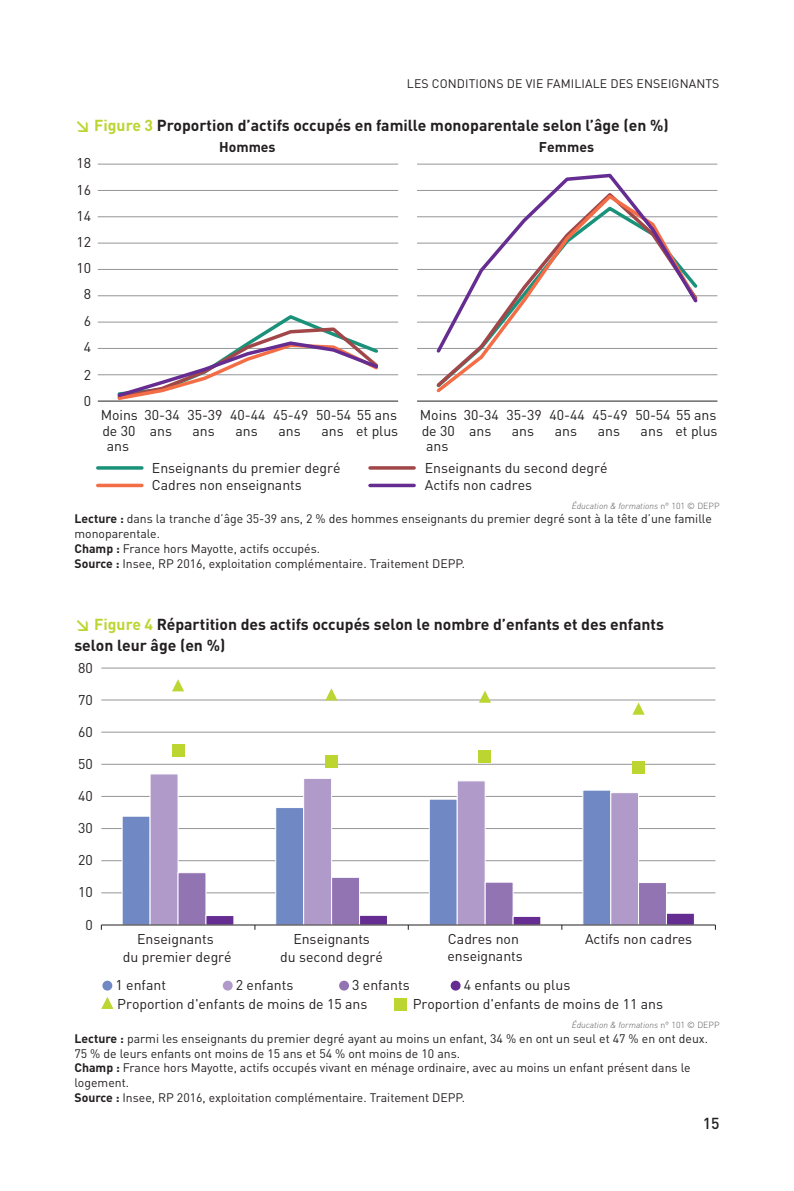
<style>
.page{position:relative;width:794px;height:1191px;background:#fff}
.page>*{position:absolute;margin:0;border:0;box-sizing:border-box;transform-origin:0 0}
.t1{font:700 15.75px/21px "DINOT";color:#231f20}
.t2{font:500 15.75px "DINOT";color:#231f20}
.t3{font:14px/16.1px "DINOT";letter-spacing:-.005em;color:#231f20;text-align:center}
.t4{font:700 14px "DINOT";color:#231f20}
.Titre_courant__droit{font:12.25px/14.7px "DINOT";color:#231f20}
.t5{font:italic 300 8.75px "DINOT";color:#57585a}
.s1{color:#bcd531}
.s2{font-style:normal}
.s3{font-weight:700}
</style>
<div class="page">
<hr style="left:98px;top:164px;width:300px;height:1px;background:#939598">
<hr style="left:98px;top:190px;width:300px;height:1px;background:#939598">
<hr style="left:98px;top:216px;width:300px;height:1px;background:#939598">
<hr style="left:98px;top:243px;width:300px;height:1px;background:#939598">
<hr style="left:98px;top:269px;width:300px;height:1px;background:#939598">
<hr style="left:98px;top:295px;width:300px;height:1px;background:#939598">
<hr style="left:98px;top:322px;width:300px;height:1px;background:#939598">
<hr style="left:98px;top:348px;width:300px;height:1px;background:#939598">
<hr style="left:98px;top:374px;width:300px;height:1px;background:#939598">
<hr style="left:417px;top:164px;width:300px;height:1px;background:#939598">
<hr style="left:417px;top:190px;width:300px;height:1px;background:#939598">
<hr style="left:417px;top:216px;width:300px;height:1px;background:#939598">
<hr style="left:417px;top:243px;width:300px;height:1px;background:#939598">
<hr style="left:417px;top:269px;width:300px;height:1px;background:#939598">
<hr style="left:417px;top:295px;width:300px;height:1px;background:#939598">
<hr style="left:417px;top:322px;width:300px;height:1px;background:#939598">
<hr style="left:417px;top:348px;width:300px;height:1px;background:#939598">
<hr style="left:417px;top:374px;width:300px;height:1px;background:#939598">
<hr style="left:98px;top:401px;width:300px;height:1px;background:#231f20">
<hr style="left:417px;top:401px;width:300px;height:1px;background:#231f20">
<svg style="left:98px;top:466px;width:44px;height:4px"></svg>
<svg style="left:370px;top:466px;width:44px;height:4px"></svg>
<hr style="left:98px;top:484px;width:44px;height:3px;background:#f36e47">
<hr style="left:370px;top:484px;width:44px;height:3px;background:#652d91">
<svg style="left:115px;top:315px;width:266px;height:87px"></svg>
<svg style="left:433px;top:216px;width:267px;height:177px"></svg>
<svg style="left:434px;top:173px;width:266px;height:183px"></svg>
<hr style="left:101px;top:668px;width:614px;height:1px;background:#939598">
<hr style="left:101px;top:699px;width:614px;height:1px;background:#939598">
<hr style="left:101px;top:732px;width:614px;height:1px;background:#939598">
<hr style="left:101px;top:764px;width:614px;height:1px;background:#939598">
<hr style="left:101px;top:796px;width:614px;height:1px;background:#939598">
<hr style="left:101px;top:828px;width:614px;height:1px;background:#939598">
<hr style="left:101px;top:860px;width:614px;height:1px;background:#939598">
<hr style="left:101px;top:892px;width:614px;height:1px;background:#939598">
<svg style="left:122px;top:796px;width:28px;height:128px"></svg>
<svg style="left:150px;top:773px;width:489px;height:151px"></svg>
<hr style="left:101px;top:924px;width:614px;height:1px;background:#231f20">
<svg style="left:178px;top:872px;width:517px;height:57px"></svg>
<svg style="left:172px;top:679px;width:12px;height:12px"></svg>
<svg style="left:101px;top:997px;width:12px;height:12px"></svg>
<svg style="left:325px;top:688px;width:12px;height:12px"></svg>
<svg style="left:479px;top:690px;width:12px;height:12px"></svg>
<svg style="left:633px;top:702px;width:11px;height:12px"></svg>
<div style="left:172px;top:744px;width:12px;height:12px;background:#bcd531"></div>
<div style="left:325px;top:755px;width:12px;height:13px;background:#bcd531"></div>
<div style="left:479px;top:751px;width:12px;height:12px;background:#bcd531"></div>
<div style="left:394px;top:998px;width:13px;height:12px;background:#bcd531"></div>
<div style="left:632px;top:761px;width:12px;height:12px;background:#bcd531"></div>
<div style="left:223px;top:980px;width:10px;height:10px;background:#b09ac9;border-radius:50%"></div>
<div style="left:102px;top:980px;width:10px;height:10px;background:#7089c5;border-radius:50%"></div>
<div style="left:339px;top:980px;width:10px;height:10px;background:#9374b3;border-radius:50%"></div>
<div style="left:450px;top:980px;width:10px;height:10px;background:#652d91;border-radius:50%"></div>
<p class="Titre_courant__droit" style="left:407px;top:76px;width:314px">LES CONDITIONS DE VIE FAMILIALE DES ENSEIGNANTS</p>
<p class="t1" style="left:74px;top:114px;width:596px"><span class="s1">↘ Figure 3</span> Proportion d’actifs occupés en famille monoparentale selon l’âge (en %)</p>
<p class="t3" style="left:76px;top:154px;width:16px">18</p>
<p class="t3" style="left:76px;top:182px;width:16px">16</p>
<p class="t3" style="left:76px;top:208px;width:16px">14</p>
<p class="t3" style="left:76px;top:234px;width:16px">12</p>
<p class="t3" style="left:76px;top:260px;width:16px">10</p>
<p class="t3" style="left:84px;top:286px;width:9px">8</p>
<p class="t3" style="left:84px;top:312px;width:9px">6</p>
<p class="t3" style="left:84px;top:338px;width:9px">4</p>
<p class="t3" style="left:84px;top:366px;width:9px">2</p>
<p class="t3" style="left:84px;top:392px;width:9px">0</p>
<p class="t4" style="left:219px;top:138px;width:58px">Hommes</p>
<p class="t4" style="left:539px;top:138px;width:57px">Femmes</p>
<p class="t3" style="left:144px;top:407px;width:37px">30-34 ans</p>
<p class="t3" style="left:187px;top:407px;width:37px">35-39 ans</p>
<p class="t3" style="left:230px;top:407px;width:37px">40-44 ans</p>
<p class="t3" style="left:273px;top:407px;width:37px">45-49 ans</p>
<p class="t3" style="left:321px;top:407px;width:77px;text-align:left;text-indent:-5px">50-54 55 ans ans</p>
<p class="t3" style="left:101px;top:407px;width:39px;text-align:left">Moins de 30</p>
<p class="t3" style="left:107px;top:437px;width:24px">ans</p>
<p class="t3" style="left:356px;top:423px;width:44px">et plus</p>
<p class="t3" style="left:464px;top:407px;width:37px">30-34 ans</p>
<p class="t3" style="left:506px;top:407px;width:37px">35-39 ans</p>
<p class="t3" style="left:549px;top:407px;width:37px">40-44 ans</p>
<p class="t3" style="left:592px;top:407px;width:37px">45-49 ans</p>
<p class="t3" style="left:640px;top:407px;width:77px;text-align:left;text-indent:-5px">50-54 55 ans ans</p>
<p class="t3" style="left:420px;top:407px;width:39px;text-align:left">Moins de 30</p>
<p class="t3" style="left:426px;top:437px;width:24px">ans</p>
<p class="t3" style="left:675px;top:423px;width:44px">et plus</p>
<p class="t3" style="left:152px;top:459px;width:190px">Enseignants du premier degré</p>
<p class="t3" style="left:425px;top:459px;width:184px">Enseignants du second degré</p>
<p class="t3" style="left:152px;top:477px;width:151px">Cadres non enseignants</p>
<p class="t3" style="left:425px;top:477px;width:109px">Actifs non cadres</p>
<p class="t5" style="left:572px;top:500px;width:149px">Éducation &amp; formations <span class="s2">n° 101 © DEPP</span></p>
<p class="Titre_courant__droit" style="left:74px;top:511px;width:639px"><span class="s3">Lecture :</span> dans la tranche d’âge 35-39 ans, 2 % des hommes enseignants du premier degré sont à la tête d’une famille monoparentale.</p>
<p class="Titre_courant__droit" style="left:74px;top:541px;width:247px"><span class="s3">Champ :</span> France hors Mayotte, actifs occupés.</p>
<p class="Titre_courant__droit" style="left:74px;top:555px;width:392px"><span class="s3">Source :</span> Insee, RP 2016, exploitation complémentaire. Traitement DEPP.</p>
<p class="t1" style="left:74px;top:613px;width:591px"><span class="s1">↘ Figure 4</span> Répartition des actifs occupés selon le nombre d’enfants et des enfants selon leur âge (en %)</p>
<p class="t3" style="left:78px;top:659px;width:16px">80</p>
<p class="t3" style="left:78px;top:691px;width:16px">70</p>
<p class="t3" style="left:78px;top:723px;width:16px">60</p>
<p class="t3" style="left:78px;top:755px;width:16px">50</p>
<p class="t3" style="left:78px;top:787px;width:16px">40</p>
<p class="t3" style="left:78px;top:819px;width:16px">30</p>
<p class="t3" style="left:78px;top:852px;width:16px">20</p>
<p class="t3" style="left:78px;top:884px;width:16px">10</p>
<p class="t3" style="left:85px;top:916px;width:9px">0</p>
<p class="t3" style="left:123px;top:929px;width:110px;line-height:17.8px">Enseignants<br>du premier degré</p>
<p class="t3" style="left:280px;top:929px;width:104px;line-height:17.8px">Enseignants<br>du second degré</p>
<p class="t3" style="left:447px;top:930px;width:77px;line-height:16.8px;text-align:left">Cadres non enseignants</p>
<p class="t3" style="left:585px;top:930px;width:109px">Actifs non cadres</p>
<p class="t3" style="left:117px;top:995px;width:252px">Proportion d'enfants de moins de 15 ans</p>
<p class="t3" style="left:413px;top:995px;width:252px">Proportion d'enfants de moins de 11 ans</p>
<p class="t3" style="left:115px;top:976px;width:52px">1 enfant</p>
<p class="t3" style="left:236px;top:976px;width:59px">2 enfants</p>
<p class="t3" style="left:352px;top:976px;width:59px">3 enfants</p>
<p class="t3" style="left:464px;top:976px;width:108px">4 enfants ou plus</p>
<p class="t5" style="left:572px;top:1019px;width:149px">Éducation &amp; formations <span class="s2">n° 101 © DEPP</span></p>
<p class="Titre_courant__droit" style="left:74px;top:1030px;width:635px"><span class="s3">Lecture :</span> parmi les enseignants du premier degré ayant au moins un enfant, 34 % en ont un seul et 47 % en ont deux.<br>75 % de leurs enfants ont moins de 15 ans et 54 % ont moins de 10 ans.</p>
<p class="Titre_courant__droit" style="left:74px;top:1060px;width:618px"><span class="s3">Champ :</span> France hors Mayotte, actifs occupés vivant en ménage ordinaire, avec au moins un enfant présent dans le logement.</p>
<p class="Titre_courant__droit" style="left:74px;top:1089px;width:392px"><span class="s3">Source :</span> Insee, RP 2016, exploitation complémentaire. Traitement DEPP.</p>
<p class="t2" style="left:703px;top:1112px;width:18px">15</p>
</div>
